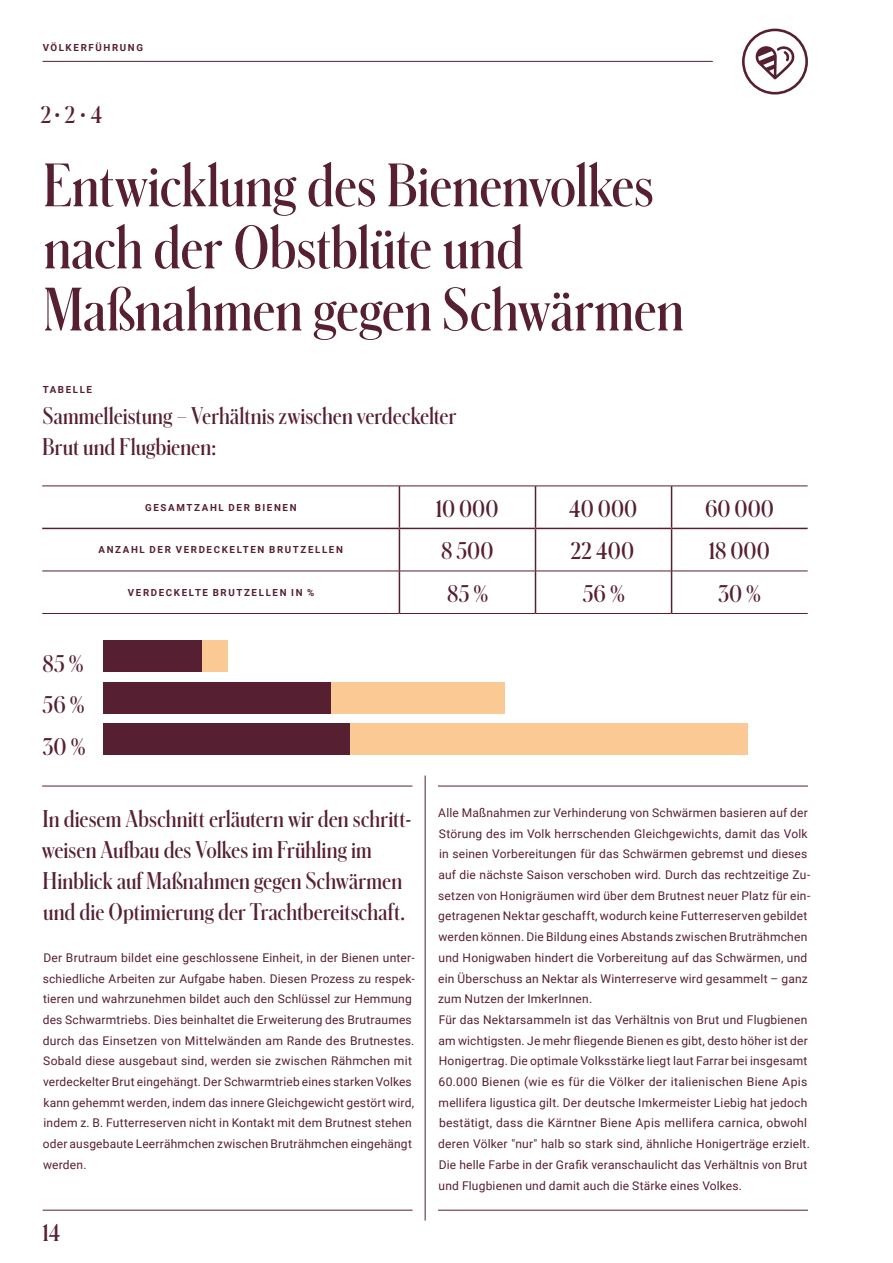
<style>
.page{position:relative;width:893px;height:1263px;background:#fff}
.page>*{position:absolute;margin:0;border:0;box-sizing:border-box;transform-origin:0 0}
.t1{font:600 57px/62.1px "Schnyder Cond S";letter-spacing:-.01em;color:#571f32}
.t2{font:600 22.5px/31px "Schnyder Cond S";letter-spacing:-.005em;color:#571f32}
.t3{font:12px/20.7px "Roboto";letter-spacing:.02em;color:#571f32}
.t4{font:700 9.75px "Roboto";letter-spacing:.165em;color:#571f32}
.s1{font-family:"Roboto";font-weight:100}
</style>
<div class="page">
<hr style="left:43px;top:1210px;width:370px;height:1px;background:#571f32">
<hr style="left:438px;top:1210px;width:370px;height:1px;background:#571f32">
<hr style="left:43px;top:61px;width:670px;height:1px;background:#571f32">
<svg style="left:742px;top:29px;width:66px;height:66px"></svg>
<hr style="left:425px;top:775px;width:1px;height:445px;background:#571f32">
<hr style="left:438px;top:786px;width:370px;height:1px;background:#571f32">
<hr style="left:42px;top:786px;width:370px;height:1px;background:#571f32">
<hr style="left:42px;top:486px;width:357px;height:1px;background:#571f32">
<hr style="left:399px;top:486px;width:136px;height:1px;background:#571f32">
<hr style="left:535px;top:486px;width:137px;height:1px;background:#571f32">
<hr style="left:672px;top:486px;width:136px;height:1px;background:#571f32">
<hr style="left:42px;top:571px;width:357px;height:1px;background:#571f32">
<hr style="left:399px;top:571px;width:136px;height:1px;background:#571f32">
<hr style="left:535px;top:571px;width:137px;height:1px;background:#571f32">
<hr style="left:672px;top:571px;width:136px;height:1px;background:#571f32">
<hr style="left:42px;top:613px;width:357px;height:1px;background:#571f32">
<hr style="left:399px;top:613px;width:136px;height:1px;background:#571f32">
<hr style="left:535px;top:613px;width:137px;height:1px;background:#571f32">
<hr style="left:672px;top:613px;width:136px;height:1px;background:#571f32">
<hr style="left:399px;top:486px;width:1px;height:42px;background:#571f32">
<hr style="left:535px;top:486px;width:1px;height:42px;background:#571f32">
<hr style="left:671px;top:486px;width:1px;height:42px;background:#571f32">
<hr style="left:42px;top:528px;width:357px;height:1px;background:#571f32">
<hr style="left:399px;top:528px;width:136px;height:1px;background:#571f32">
<hr style="left:399px;top:529px;width:1px;height:42px;background:#571f32">
<hr style="left:535px;top:528px;width:137px;height:1px;background:#571f32">
<hr style="left:535px;top:529px;width:1px;height:42px;background:#571f32">
<hr style="left:672px;top:528px;width:136px;height:1px;background:#571f32">
<hr style="left:671px;top:529px;width:1px;height:42px;background:#571f32">
<hr style="left:399px;top:571px;width:1px;height:42px;background:#571f32">
<hr style="left:535px;top:571px;width:1px;height:42px;background:#571f32">
<hr style="left:671px;top:571px;width:1px;height:42px;background:#571f32">
<div style="left:103px;top:641px;width:99px;height:31px;background:#571f32"></div>
<div style="left:103px;top:682px;width:228px;height:31px;background:#571f32"></div>
<div style="left:103px;top:724px;width:247px;height:31px;background:#571f32"></div>
<div style="left:202px;top:641px;width:26px;height:31px;background:#fbca94"></div>
<div style="left:331px;top:682px;width:173px;height:31px;background:#fbca94"></div>
<div style="left:350px;top:724px;width:398px;height:31px;background:#fbca94"></div>
<p class="t4" style="left:43px;top:41px;width:102px">VÖLKERFÜHRUNG</p>
<h2 class="t2" style="left:41px;top:99px;width:63px">2<span class="s1">•</span>2 <span class="s1">•</span>4</h2>
<h1 class="t1" style="left:43px;top:153px;width:642px">Entwicklung des Bienenvolkes nach der Obstblüte und<br>Maßnahmen gegen Schwärmen</h1>
<p class="t4" style="left:43px;top:382px;width:51px">TABELLE</p>
<h2 class="t2" style="left:43px;top:399px;width:415px">Sammelleistung – Verhältnis zwischen verdeckelter<br>Brut und Flugbienen:</h2>
<p class="t4" style="left:145px;top:500px;width:153px">GESAMTZAHL DER BIENEN</p>
<h2 class="t2" style="left:436px;top:492px;width:64px">10 000</h2>
<h2 class="t2" style="left:569px;top:492px;width:70px">40 000</h2>
<h2 class="t2" style="left:705px;top:492px;width:70px">60 000</h2>
<p class="t4" style="left:99px;top:543px;width:246px">ANZAHL DER VERDECKELTEN BRUTZELLEN</p>
<h2 class="t2" style="left:441px;top:535px;width:54px">8 500</h2>
<h2 class="t2" style="left:571px;top:535px;width:65px">22 400</h2>
<h2 class="t2" style="left:709px;top:535px;width:63px">18 000</h2>
<p class="t4" style="left:128px;top:586px;width:188px">VERDECKELTE BRUTZELLEN IN %</p>
<h2 class="t2" style="left:447px;top:577px;width:43px">85 %</h2>
<h2 class="t2" style="left:583px;top:577px;width:44px">56 %</h2>
<h2 class="t2" style="left:718px;top:577px;width:45px">30 %</h2>
<h2 class="t2" style="left:43px;top:643px;width:45px;line-height:41.4px;text-align:justify">85 % 56 % 30 %</h2>
<h2 class="t2" style="left:42px;top:803px;width:371px">In diesem Abschnitt erläutern wir den schritt&shy;weisen Aufbau des Volkes im Frühling im Hinblick auf Maßnahmen gegen Schwärmen und die Optimierung der Trachtbereitschaft.</h2>
<p class="t3" style="left:43px;top:947px;width:374px">Der Brutraum bildet eine geschlossene Einheit, in der Bienen unter&shy;schiedliche Arbeiten zur Aufgabe haben. Diesen Prozess zu respek&shy;tieren und wahrzunehmen bildet auch den Schlüssel zur Hemmung des Schwarmtriebs. Dies beinhaltet die Erweiterung des Brutraumes durch das Einsetzen von Mittelwänden am Rande des Brutnestes.<br>Sobald diese ausgebaut sind, werden sie zwischen Rähmchen mit verdeckelter Brut eingehängt. Der Schwarmtrieb eines starken Volkes kann gehemmt werden, indem das innere Gleichgewicht gestört wird, indem z. B. Futterreserven nicht in Kontakt mit dem Brutnest stehen oder ausgebaute Leerrähmchen zwischen Bruträhmchen eingehängt werden.</p>
<h2 class="t2" style="left:43px;top:1217px;width:19px">14</h2>
<p class="t3" style="left:438px;top:802px;width:374px">Alle Maßnahmen zur Verhinderung von Schwärmen basieren auf der Störung des im Volk herrschenden Gleichgewichts, damit das Volk in seinen Vorbereitungen für das Schwärmen gebremst und dieses auf die nächste Saison verschoben wird. Durch das rechtzeitige Zu&shy;setzen von Honigräumen wird über dem Brutnest neuer Platz für ein&shy;getragenen Nektar geschafft, wodurch keine Futterreserven gebildet werden können. Die Bildung eines Abstands zwischen Bruträhmchen und Honigwaben hindert die Vorbereitung auf das Schwärmen, und ein Überschuss an Nektar als Winterreserve wird gesammelt – ganz zum Nutzen der ImkerInnen.<br>Für das Nektarsammeln ist das Verhältnis von Brut und Flugbienen am wichtigsten. Je mehr fliegende Bienen es gibt, desto höher ist der Honigertrag. Die optimale Volksstärke liegt laut Farrar bei insgesamt 60.000 Bienen (wie es für die Völker der italienischen Biene Apis mellifera ligustica gilt. Der deutsche Imkermeister Liebig hat jedoch bestätigt, dass die Kärntner Biene Apis mellifera carnica, obwohl deren Völker "nur" halb so stark sind, ähnliche Honigerträge erzielt.<br>Die helle Farbe in der Grafik veranschaulicht das Verhältnis von Brut und Flugbienen und damit auch die Stärke eines Volkes.</p>
</div>
